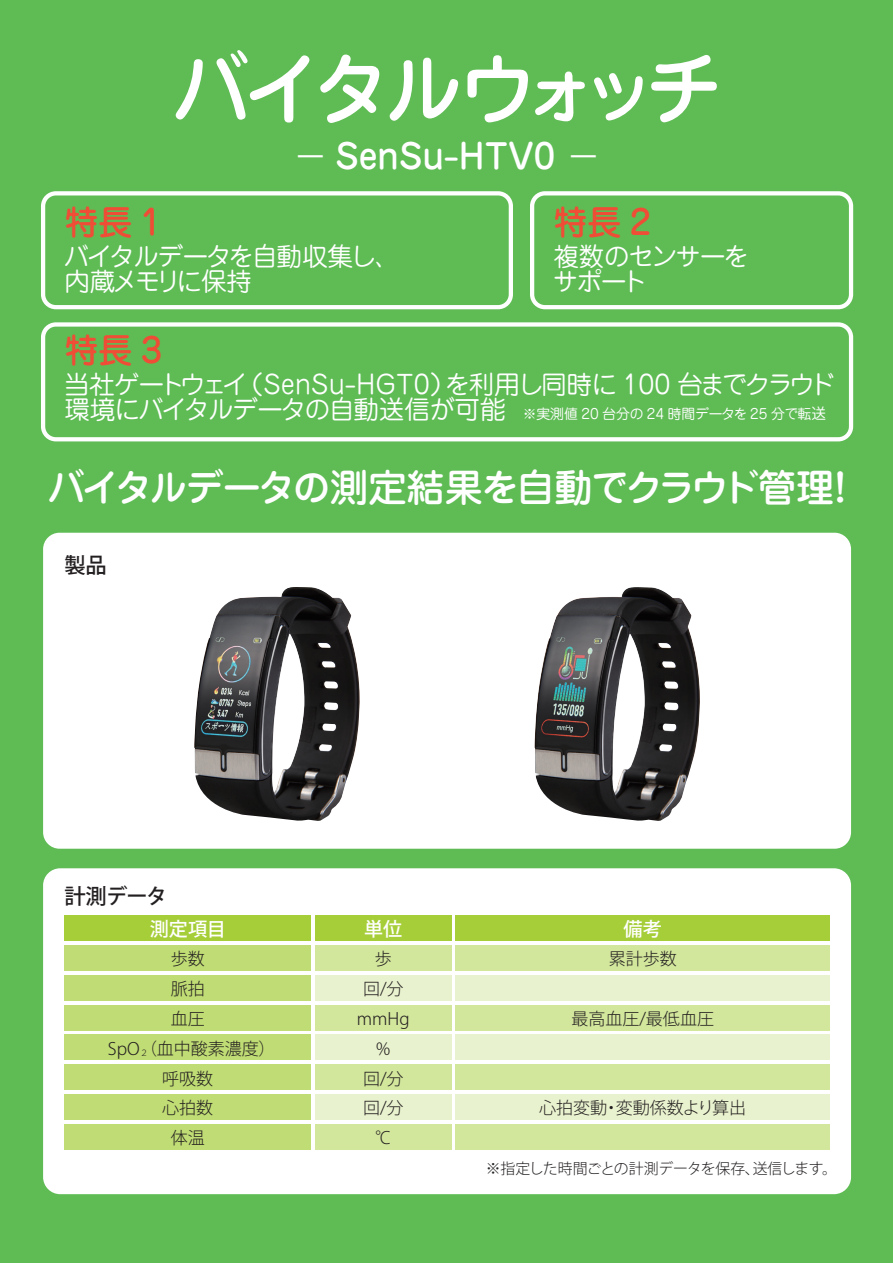
<style>
.page{position:relative;width:893px;height:1263px;background:#5fbc55}
.page>*{position:absolute;margin:0;border:0;box-sizing:border-box;transform-origin:0 0}
.t1{font:500 79.65px "Jun 34 Pro";letter-spacing:-.15em;color:#fff}
.t2{font:500 38.25px "Jun 34 Pro";letter-spacing:-.065em;color:#fff}
.t3{font:500 34.05px "Jun 34 Pro";color:#fff}
.t4{font:500 34.05px "Jun 34 Pro";color:#ef4d35}
.t5{font:25.5px "Jun 201 Pro";letter-spacing:-.035em;color:#fff}
.t6{font:25.5px/25.5px "Jun 201 Pro";letter-spacing:-.075em;color:#fff}
.t7{font:25.5px/25.5px "Jun 201 Pro";letter-spacing:-.055em;color:#fff}
.t8{font:500 21.3px "Koz Go Pro";letter-spacing:-.03em;color:#231f20}
.t9{font:500 19.2px "Koz Go Pro";color:#fff}
.t10{font:300 16.95px/29.7px "Koz Go Pro";color:#231f20;text-align:center}
.t11{font:300 14.85px "Koz Go Pro";letter-spacing:-.03em;color:#231f20}
.t12{font:13.8px "Jun 201 Pro";letter-spacing:-.005em;color:#fff}
.s1{font-family:"Koz Go Pr 6 N";font-weight:400}
.s2{font-size:25.5px}
.s3{font-size:14.85px}
.s4{font-size:8.55px}
</style>
<div class="page">
<div style="left:43px;top:533px;width:808px;height:316px;background:#fff;border-radius:16px"></div>
<div style="left:43px;top:868px;width:808px;height:326px;background:#fff;border-radius:17px"></div>
<div style="left:41px;top:322px;width:812px;height:119px;border:4px solid #fff;border-radius:13px"></div>
<div style="left:41px;top:191px;width:472px;height:118px;border:4px solid #fff;border-radius:13px"></div>
<div style="left:530px;top:191px;width:323px;height:118px;border:4px solid #fff;border-radius:13px"></div>
<div style="left:315px;top:916px;width:136px;height:25px;background:#a6ce39"></div>
<div style="left:315px;top:945px;width:136px;height:26px;background:#d2e69c"></div>
<div style="left:315px;top:975px;width:136px;height:26px;background:#e9f2ce"></div>
<div style="left:315px;top:1005px;width:136px;height:25px;background:#d2e69c"></div>
<div style="left:315px;top:1035px;width:136px;height:25px;background:#e9f2ce"></div>
<div style="left:315px;top:1064px;width:136px;height:26px;background:#d2e69c"></div>
<div style="left:315px;top:1094px;width:136px;height:26px;background:#e9f2ce"></div>
<div style="left:315px;top:1124px;width:136px;height:25px;background:#d2e69c"></div>
<div style="left:64px;top:916px;width:247px;height:25px;background:#a6ce39"></div>
<div style="left:64px;top:1005px;width:247px;height:25px;background:#c0dc74"></div>
<div style="left:64px;top:1035px;width:247px;height:25px;background:#c0dc74"></div>
<div style="left:64px;top:1064px;width:247px;height:26px;background:#c0dc74"></div>
<div style="left:64px;top:975px;width:247px;height:26px;background:#c0dc74"></div>
<div style="left:64px;top:945px;width:247px;height:26px;background:#c0dc74"></div>
<div style="left:64px;top:1094px;width:247px;height:26px;background:#c0dc74"></div>
<div style="left:64px;top:1124px;width:247px;height:25px;background:#c0dc74"></div>
<div style="left:456px;top:916px;width:374px;height:25px;background:#a6ce39"></div>
<div style="left:456px;top:945px;width:374px;height:26px;background:#d2e69c"></div>
<div style="left:456px;top:975px;width:374px;height:26px;background:#e9f2ce"></div>
<div style="left:456px;top:1005px;width:374px;height:25px;background:#d2e69c"></div>
<div style="left:456px;top:1035px;width:374px;height:25px;background:#e9f2ce"></div>
<div style="left:456px;top:1064px;width:374px;height:26px;background:#d2e69c"></div>
<div style="left:456px;top:1094px;width:374px;height:26px;background:#e9f2ce"></div>
<div style="left:456px;top:1124px;width:374px;height:25px;background:#d2e69c"></div>
<img style="left:194px;top:587px;width:166px;height:234px">
<img style="left:534px;top:587px;width:166px;height:234px">
<p class="t1" style="left:172px;top:26px;width:554px">バイタルウォッチ</p>
<p class="t3" style="left:293px;top:129px;width:309px"><span class="s1">－</span> SenSu-HTV0 <span class="s1">－</span></p>
<p class="t4" style="left:64px;top:195px;width:99px">特長 1</p>
<p class="t6" style="left:64px;top:240px;width:337px">バイタルデータを自動収集し、内蔵メモリに保持</p>
<p class="t4" style="left:553px;top:195px;width:99px">特長 2</p>
<p class="t7" style="left:553px;top:240px;width:198px">複数のセンサーをサポート</p>
<p class="t4" style="left:64px;top:323px;width:99px">特長 3</p>
<p class="t5" style="left:64px;top:364px;width:773px">当社ゲートウェイ（SenSu-HGT0）を利用し同時に 100 台までクラウド</p>
<p class="t12" style="left:64px;top:403px;width:763px"><span class="s2">環境にバイタルデータの自動送信が可能</span> ※実測値 20 台分の 24 時間データを 25 分で転<span class="s3">送</span></p>
<p class="t2" style="left:48px;top:457px;width:813px">バイタルデータの測定結果を自動でクラウド管理！</p>
<p class="t8" style="left:64px;top:551px;width:44px">製品</p>
<p class="t8" style="left:64px;top:882px;width:105px">計測データ</p>
<p class="t9" style="left:150px;top:916px;width:78px">測定項目</p>
<p class="t10" style="left:108px;top:944px;width:169px">歩数<br>脈拍<br>血圧<br>SpO<span class="s4">２</span>（血中酸素濃度）呼吸数<br>心拍数<br>体温</p>
<p class="t9" style="left:364px;top:916px;width:40px">単位</p>
<p class="t10" style="left:357px;top:944px;width:54px">歩<br>回/分mmHg %<br>回/分回/分℃</p>
<p class="t9" style="left:623px;top:916px;width:40px">備考</p>
<p class="t10" style="left:609px;top:944px;width:70px">累計歩数</p>
<p class="t10" style="left:571px;top:1004px;width:144px">最高血圧/最低血圧</p>
<p class="t10" style="left:539px;top:1093px;width:208px">心拍変動・変動係数より算出</p>
<p class="t11" style="left:486px;top:1159px;width:353px">※指定した時間ごとの計測データを保存、送信します。</p>
</div>
